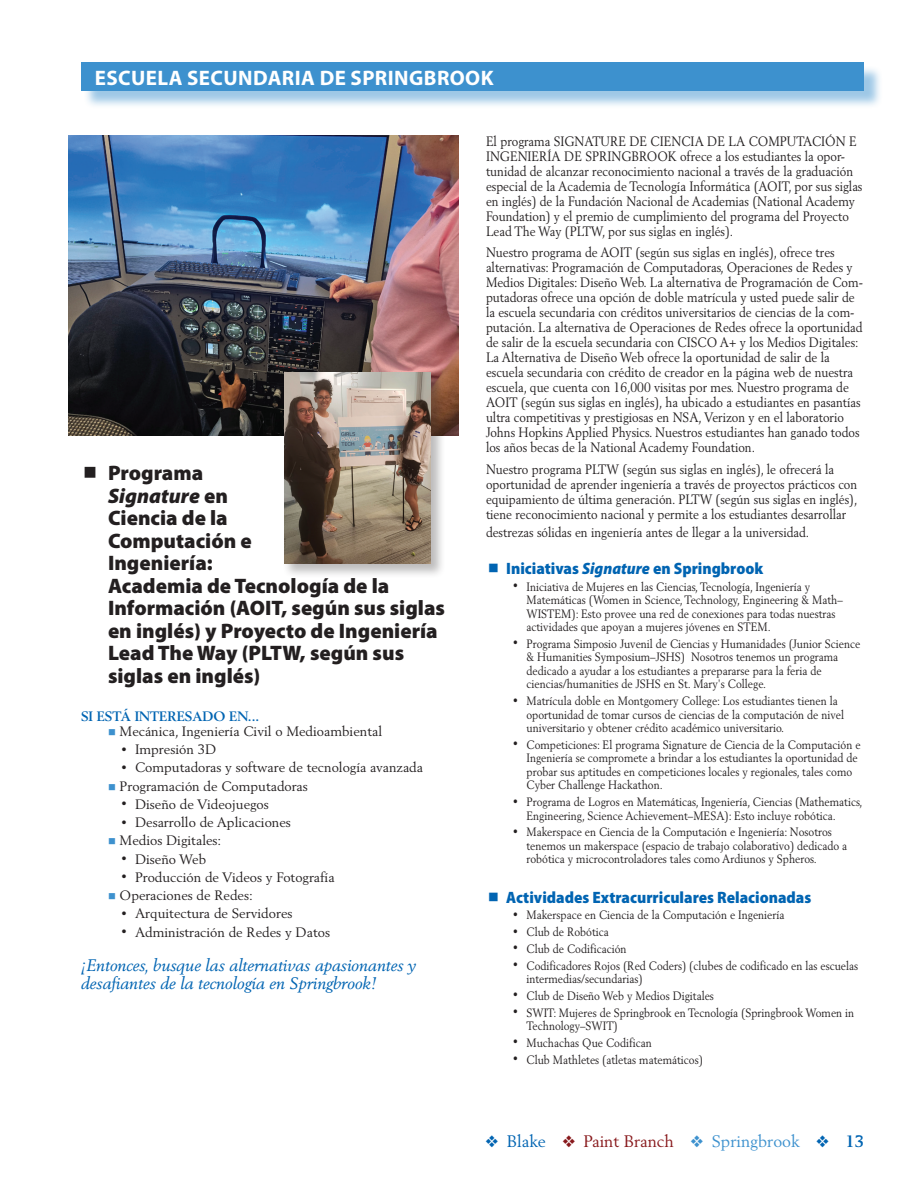
<style>
.page{position:relative;width:918px;height:1188px;background:#fff}
.page>*{position:absolute;margin:0;border:0;box-sizing:border-box;transform-origin:0 0}
.t1{font:900 21px/22.5px "Myriad Pro";color:#231f20}
.t2{font:700 21px "Myriad Pro";letter-spacing:.02em;color:#fff}
.t3{font:italic 16.5px/18px "Berling LT Std";color:#0164b2}
.t4{font:900 semi-condensed 16.5px "Myriad Pro";color:#0164b2}
.t5{font:16.5px "Berling LT Std";color:#88191c}
.t6{font:13.5px/15px "Berling LT Std";color:#231f20;scale:.9 1}
.t7{font:13.5px "Berling LT Std";color:#231f20}
.t8{font:700 13.5px "Berling LT Std";color:#0164b2}
.t9{font:12px/13.5px "Berling LT Std";color:#231f20;scale:.9 1}
.s1{font-style:italic}
.s2{color:#3d91ce}
.s3{font-size:10.5px}
.s4{color:#0164b2}
.s5{font-weight:700;color:#0164b2}
</style>
<div class="page">
<img style="left:68px;top:135px;width:391px;height:301px">
<div style="left:83px;top:65px;width:800px;height:45px;background:#3d91ce;opacity:.5"></div>
<div style="left:81px;top:63px;width:783px;height:28px;background:#3d91ce"></div>
<div style="left:283px;top:371px;width:163px;height:208px;background:#231f20;opacity:.3"></div>
<img style="left:284px;top:373px;width:147px;height:191px">
<h1 class="t2" style="left:95px;top:64px;width:400px">ESCUELA SECUNDARIA DE SPRINGBROOK</h1>
<h1 class="t1" style="left:108px;top:462px;width:339px">Programa<br><span class="s1">Signature</span> en<br>Ciencia de la<br>Computación e<br>Ingeniería:<br>Academia de Tecnología de la<br>Información (AOIT, según sus siglas en inglés) y Proyecto de Ingeniería<br>Lead The Way (PLTW, según sus siglas en inglés)</h1>
<p class="t8" style="left:81px;top:708px;width:180px">SI ESTÁ INTERESADO EN...</p>
<p class="t7" style="left:108px;top:723px;width:276px"><span class="s2">■</span> Mecánica, Ingeniería Civil o Medioambiental</p>
<p class="t7" style="left:122px;top:741px;width:96px"><span class="s3">•</span> Impresión 3D</p>
<p class="t7" style="left:122px;top:759px;width:303px"><span class="s3">•</span> Computadoras y software de tecnología avanzada</p>
<p class="t7" style="left:108px;top:778px;width:201px"><span class="s2">■</span> Programación de Computadoras</p>
<p class="t7" style="left:122px;top:796px;width:149px"><span class="s3">•</span> Diseño de Videojuegos</p>
<p class="t7" style="left:122px;top:814px;width:171px"><span class="s3">•</span> Desarrollo de Aplicaciones</p>
<p class="t7" style="left:108px;top:832px;width:115px"><span class="s2">■</span> Medios Digitales:</p>
<p class="t7" style="left:122px;top:851px;width:86px"><span class="s3">•</span> Diseño Web</p>
<p class="t7" style="left:122px;top:869px;width:215px"><span class="s3">•</span> Producción de Videos y Fotografía</p>
<p class="t7" style="left:108px;top:887px;width:146px"><span class="s2">■</span> Operaciones de Redes:</p>
<p class="t7" style="left:122px;top:905px;width:172px"><span class="s3">•</span> Arquitectura de Servidores</p>
<p class="t7" style="left:122px;top:924px;width:210px"><span class="s3">•</span> Administración de Redes y Datos</p>
<p class="t3" style="left:81px;top:956px;width:337px">¡Entonces, busque las alternativas apasionantes y desafiantes de la tecnología en Springbrook!</p>
<p class="t6" style="left:486px;top:133px;width:420px">El programa SIGNATURE DE CIENCIA DE LA COMPUTACIÓN E INGENIERÍA DE SPRINGBROOK ofrece a los estudiantes la opor&shy;tunidad de alcanzar reconocimiento nacional a través de la graduación especial de la Academia de Tecnología Informática (AOIT, por sus siglas en inglés) de la Fundación Nacional de Academias (National Academy Foundation) y el premio de cumplimiento del programa del Proyecto Lead The Way (PLTW, por sus siglas en inglés).</p>
<p class="t6" style="left:486px;top:245px;width:420px">Nuestro programa de AOIT (según sus siglas en inglés), ofrece tres alternativas: Programación de Computadoras, Operaciones de Redes y Medios Digitales: Diseño Web. La alternativa de Programación de Com&shy;putadoras ofrece una opción de doble matrícula y usted puede salir de la escuela secundaria con créditos universitarios de ciencias de la com&shy;putación. La alternativa de Operaciones de Redes ofrece la oportunidad de salir de la escuela secundaria con CISCO A+ y los Medios Digitales:<br>La Alternativa de Diseño Web ofrece la oportunidad de salir de la escuela secundaria con crédito de creador en la página web de nuestra escuela, que cuenta con 16,000 visitas por mes. Nuestro programa de AOIT (según sus siglas en inglés), ha ubicado a estudiantes en pasantías ultra competitivas y prestigiosas en NSA, Verizon y en el laboratorio Johns Hopkins Applied Physics. Nuestros estudiantes han ganado todos los años becas de la National Academy Foundation.</p>
<p class="t6" style="left:486px;top:462px;width:414px">Nuestro programa PLTW (según sus siglas en inglés), le ofrecerá la oportunidad de aprender ingeniería a través de proyectos prácticos con equipamiento de última generación. PLTW (según sus siglas en inglés), tiene reconocimiento nacional y permite a los estudiantes desarrollar</p>
<p class="t6" style="left:486px;top:525px;width:358px">destrezas sólidas en ingeniería antes de llegar a la universidad.</p>
<p class="t4" style="left:506px;top:559px;width:259px">Iniciativas <span class="s1">Signature</span> en Springbrook</p>
<p class="t9" style="left:526px;top:580px;width:353px;text-indent:-14px"><span class="s3">•</span> Iniciativa de Mujeres en las Ciencias, Tecnología, Ingeniería y Matemáticas (Women in Science, Technology, Engineering &amp; Math– WISTEM): Esto provee una red de conexiones para todas nuestras actividades que apoyan a mujeres jóvenes en STEM.</p>
<p class="t9" style="left:526px;top:637px;width:372px;text-indent:-14px"><span class="s3">•</span> Programa Simposio Juvenil de Ciencias y Humanidades (Junior Science &amp; Humanities Symposium–JSHS) Nosotros tenemos un programa dedicado a ayudar a los estudiantes a prepararse para la feria de ciencias/humanities de JSHS en St. Mary's College.</p>
<p class="t9" style="left:526px;top:694px;width:354px;text-indent:-14px"><span class="s3">•</span> Matrícula doble en Montgomery College: Los estudiantes tienen la oportunidad de tomar cursos de ciencias de la computación de nivel universitario y obtener crédito académico universitario.</p>
<p class="t9" style="left:526px;top:738px;width:373px;text-indent:-14px"><span class="s3">•</span> Competiciones: El programa Signature de Ciencia de la Computación e Ingeniería se compromete a brindar a los estudiantes la oportunidad de probar sus aptitudes en competiciones locales y regionales, tales como Cyber Challenge Hackathon.</p>
<p class="t9" style="left:526px;top:795px;width:375px;text-indent:-14px"><span class="s3">•</span> Programa de Logros en Matemáticas, Ingeniería, Ciencias (Mathematics,<br>Engineering, Science Achievement–MESA): Esto incluye robótica.</p>
<p class="t9" style="left:526px;top:825px;width:358px;text-indent:-14px"><span class="s3">•</span> Makerspace en Ciencia de la Computación e Ingeniería: Nosotros tenemos un makerspace (espacio de trabajo colaborativo) dedicado a robótica y microcontroladores tales como Ardiunos y Spheros.</p>
<p class="t4" style="left:506px;top:888px;width:307px">Actividades Extracurriculares Relacionadas</p>
<p class="t9" style="left:513px;top:908px;width:303px"><span class="s3">•</span> Makerspace en Ciencia de la Computación e Ingeniería</p>
<p class="t9" style="left:513px;top:925px;width:108px"><span class="s3">•</span> Club de Robótica</p>
<p class="t9" style="left:513px;top:942px;width:128px"><span class="s3">•</span> Club de Codificación</p>
<p class="t9" style="left:526px;top:958px;width:370px;text-indent:-14px"><span class="s3">•</span> Codificadores Rojos (Red Coders) (clubes de codificado en las escuelas intermedias/secundarias)</p>
<p class="t9" style="left:513px;top:989px;width:225px"><span class="s3">•</span> Club de Diseño Web y Medios Digitales</p>
<p class="t9" style="left:526px;top:1005px;width:366px;text-indent:-14px"><span class="s3">•</span> SWIT: Mujeres de Springbrook en Tecnología (Springbrook Women in<br>Technology–SWIT)</p>
<p class="t9" style="left:513px;top:1036px;width:156px"><span class="s3">•</span> Muchachas Que Codifican</p>
<p class="t9" style="left:513px;top:1052px;width:212px"><span class="s3">•</span> Club Mathletes (atletas matemáticos)</p>
<p class="t5" style="left:486px;top:1131px;width:380px"><span class="s4">❖ Blake</span> ❖ Paint Branch <span class="s2">❖ Springbrook</span> <span class="s4">❖</span> <span class="s5">13</span></p>
</div>
